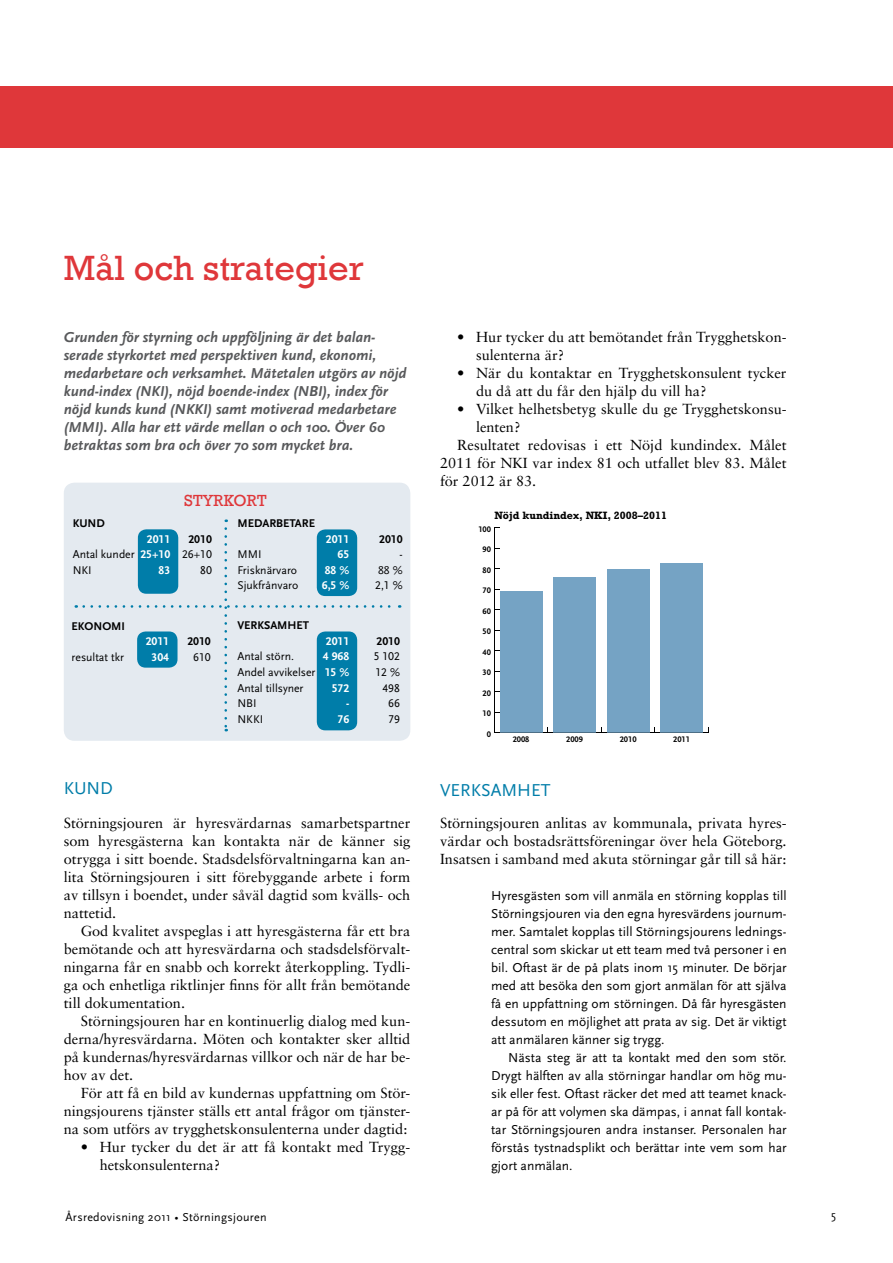
<style>
.page{position:relative;width:893px;height:1263px;background:#fff}
.page>*{position:absolute;margin:0;border:0;box-sizing:border-box;transform-origin:0 0}
.t1{font:36px "Rockwell";color:#df373a}
.t2{font:18px "Scala Sans";color:#007da9}
.t3{font:16.5px "Rockwell";letter-spacing:.01em;color:#df373a}
.t4{font:italic 700 15px/18px "Scala Sans";color:#58595b}
.t5{font:14.55px/18px "Sabon";color:#000;text-align:justify}
.t6{font:13.5px/18px "Scala Sans";color:#000;text-align:justify}
.t7{font:12px "Scala Sans";letter-spacing:.025em;color:#000}
.t8{font:11.7px/15.6px "Scala Sans";color:#000}
.t9{font:700 11.7px "Scala Sans Figures";color:#fff}
.t10{font:11.7px "Scala Sans Caps";color:#000}
.t11{font:700 11.7px "Scala Sans";color:#000}
.t12{font:700 11.7px "Scala Sans Figures";color:#000}
.t13{font:700 11.7px "Scala Sans";letter-spacing:.06em;color:#000}
.t14{font:700 10.8px "Rockwell";color:#000}
.t15{font:700 8.4px "Scala Sans Figures";color:#000}
.s1{font-family:"Scala Sans Figures";font-weight:700;color:#fff}
.s2{font-family:"Scala Sans Caps"}
.s3{font-weight:700;color:#fff}
</style>
<div class="page">
<div style="left:0;top:86px;width:893px;height:61px;background:#df373a"></div>
<div style="left:64px;top:483px;width:346px;height:258px;background:#e4eaf0;border-radius:11px"></div>
<svg style="left:84px;top:528px;width:316px;height:203px"></svg>
<div style="left:138px;top:529px;width:40px;height:65px;background:#007da9;border-radius:9px"></div>
<div style="left:317px;top:529px;width:40px;height:67px;background:#007da9;border-radius:9px"></div>
<div style="left:317px;top:631px;width:40px;height:99px;background:#007da9;border-radius:9px"></div>
<div style="left:137px;top:631px;width:41px;height:37px;background:#007da9;border-radius:9px"></div>
<hr style="left:494px;top:732px;width:214px;height:1px;background:#000">
<hr style="left:494px;top:528px;width:1px;height:205px;background:#000">
<div style="left:500px;top:591px;width:42px;height:141px;background:#75a3c4"></div>
<hr style="left:500px;top:732px;width:42px;height:1px;background:#4d6f86">
<div style="left:553px;top:577px;width:43px;height:155px;background:#75a3c4"></div>
<hr style="left:553px;top:732px;width:43px;height:1px;background:#4d6f86">
<div style="left:607px;top:569px;width:42px;height:163px;background:#75a3c4"></div>
<hr style="left:607px;top:732px;width:42px;height:1px;background:#4d6f86">
<div style="left:660px;top:563px;width:43px;height:169px;background:#75a3c4"></div>
<hr style="left:660px;top:732px;width:43px;height:1px;background:#4d6f86">
<h1 class="t1" style="left:64px;top:247px;width:301px">Mål och strategier</h1>
<p class="t4" style="left:64px;top:329px;width:344px">Grunden för styrning och uppföljning är det balan&shy;serade styrkortet med perspektiven kund, ekonomi, medarbetare och verksamhet. Mätetalen utgörs av nöjd kund-index (NKI), nöjd boende-index (NBI), index för nöjd kunds kund (NKKI) samt motiverad medarbetare (MMI). Alla har ett värde mellan 0 och 100. Över 60 betraktas som bra och över 70 som mycket bra.</p>
<p class="t11" style="left:73px;top:517px;width:34px">KUND</p>
<p class="t3" style="left:184px;top:491px;width:84px">STYRKORT</p>
<p class="t13" style="left:237px;top:517px;width:79px">MEDARBETARE</p>
<p class="t9" style="left:147px;top:534px;width:25px">2011</p>
<p class="t12" style="left:188px;top:534px;width:25px">2010</p>
<p class="t8" style="left:73px;top:547px;width:141px">Antal kunder <span class="s1">25+10</span> <span class="s2">26+10<br></span>NKI</p>
<p class="t9" style="left:159px;top:565px;width:13px">83</p>
<p class="t10" style="left:200px;top:564px;width:13px">80</p>
<p class="t11" style="left:72px;top:619px;width:55px">EKONOMI</p>
<p class="t9" style="left:146px;top:637px;width:25px">2011</p>
<p class="t12" style="left:187px;top:637px;width:25px">2010</p>
<p class="t8" style="left:72px;top:649px;width:54px">resultat tkr</p>
<p class="t9" style="left:152px;top:652px;width:19px">304</p>
<p class="t10" style="left:193px;top:651px;width:19px">610</p>
<p class="t9" style="left:326px;top:534px;width:25px">2011</p>
<p class="t12" style="left:379px;top:534px;width:25px">2010</p>
<p class="t8" style="left:237px;top:547px;width:26px">MMI</p>
<p class="t9" style="left:338px;top:550px;width:13px">65</p>
<p class="t8" style="left:399px;top:547px;width:5px">-</p>
<p class="t8" style="left:237px;top:562px;width:61px">Frisknärvaro</p>
<p class="t9" style="left:325px;top:565px;width:26px">88 %</p>
<p class="t8" style="left:378px;top:562px;width:26px">88 %</p>
<p class="t8" style="left:237px;top:578px;width:62px">Sjukfrånvaro</p>
<p class="t9" style="left:322px;top:581px;width:29px">6,5 %</p>
<p class="t10" style="left:375px;top:579px;width:29px">2,1 %</p>
<p class="t11" style="left:237px;top:619px;width:71px">VERKSAMHET</p>
<p class="t9" style="left:326px;top:636px;width:25px">2011</p>
<p class="t12" style="left:377px;top:636px;width:25px">2010</p>
<p class="t8" style="left:237px;top:649px;width:58px">Antal störn.</p>
<p class="t9" style="left:323px;top:652px;width:28px">4 968</p>
<p class="t10" style="left:374px;top:650px;width:28px">5 102</p>
<p class="t8" style="left:237px;top:664px;width:113px">Andel avvikelser <span class="s1">15</span> <span class="s3">%</span></p>
<p class="t10" style="left:375px;top:666px;width:26px">12 %</p>
<p class="t8" style="left:237px;top:680px;width:68px">Antal tillsyner</p>
<p class="t9" style="left:332px;top:683px;width:19px">572</p>
<p class="t10" style="left:382px;top:681px;width:19px">498</p>
<p class="t8" style="left:237px;top:696px;width:21px">NBI</p>
<p class="t9" style="left:346px;top:698px;width:5px">-</p>
<p class="t10" style="left:388px;top:697px;width:13px">66</p>
<p class="t8" style="left:237px;top:711px;width:27px">NKKI</p>
<p class="t9" style="left:338px;top:714px;width:13px">76</p>
<p class="t10" style="left:388px;top:712px;width:13px">79</p>
<p class="t2" style="left:64px;top:779px;width:24px">Kund</p>
<p class="t5" style="left:64px;top:814px;width:348px">Störningsjouren är hyresvärdarnas samarbetspartner som hyresgästerna kan kontakta när de känner sig otrygga i sitt boende. Stadsdelsförvaltningarna kan an&shy;lita Störningsjouren i sitt förebyggande arbete i form av tillsyn i boendet, under såväl dagtid som kvälls- och nattetid.</p>
<p class="t5" style="left:64px;top:922px;width:348px;text-indent:17px">God kvalitet avspeglas i att hyresgästerna får ett bra bemötande och att hyresvärdarna och stadsdelsförvalt&shy;ningarna får en snabb och korrekt återkoppling. Tydli&shy;ga och enhetliga riktlinjer finns för allt från bemötande till dokumentation.</p>
<p class="t5" style="left:64px;top:1012px;width:348px;text-indent:17px">Störningsjouren har en kontinuerlig dialog med kun&shy;derna/hyresvärdarna. Möten och kontakter sker alltid på kundernas/hyresvärdarnas villkor och när de har be&shy;hov av det.</p>
<p class="t5" style="left:64px;top:1084px;width:348px;text-indent:17px">För att få en bild av kundernas uppfattning om Stör&shy;ningsjourens tjänster ställs ett antal frågor om tjänster&shy;na som utförs av trygghetskonsulenterna under dagtid:</p>
<p class="t5" style="left:100px;top:1138px;width:312px;text-indent:-19px">• Hur tycker du det är att få kontakt med Trygg&shy;hetskonsulenterna?</p>
<p class="t5" style="left:476px;top:328px;width:312px;text-indent:-19px">• Hur tycker du att bemötandet från Trygghetskon&shy;sulenterna är?</p>
<p class="t5" style="left:476px;top:364px;width:312px;text-indent:-19px">• När du kontaktar en Trygghetskonsulent tycker du då att du får den hjälp du vill ha?</p>
<p class="t5" style="left:457px;top:400px;width:331px">• Vilket helhetsbetyg skulle du ge Trygghetskonsu-</p>
<p class="t5" style="left:476px;top:418px;width:46px">lenten?</p>
<p class="t5" style="left:457px;top:436px;width:331px">Resultatet redovisas i ett Nöjd kundindex. Målet</p>
<p class="t5" style="left:440px;top:454px;width:348px">2011 för NKI var index 81 och utfallet blev 83. Målet</p>
<p class="t5" style="left:440px;top:472px;width:98px">för 2012 är 83.</p>
<p class="t14" style="left:494px;top:508px;width:174px">Nöjd kundindex, NKI, 2008–2011</p>
<p class="t15" style="left:478px;top:525px;width:14px">100</p>
<p class="t15" style="left:483px;top:546px;width:10px">90</p>
<p class="t15" style="left:483px;top:566px;width:10px">80</p>
<p class="t15" style="left:483px;top:587px;width:10px">70</p>
<p class="t15" style="left:483px;top:607px;width:10px">60</p>
<p class="t15" style="left:483px;top:628px;width:10px">50</p>
<p class="t15" style="left:483px;top:648px;width:10px">40</p>
<p class="t15" style="left:483px;top:669px;width:10px">30</p>
<p class="t15" style="left:483px;top:689px;width:10px">20</p>
<p class="t15" style="left:483px;top:710px;width:10px">10</p>
<p class="t15" style="left:487px;top:730px;width:6px">0</p>
<p class="t15" style="left:513px;top:736px;width:18px">2008</p>
<p class="t15" style="left:566px;top:736px;width:18px">2009</p>
<p class="t15" style="left:620px;top:736px;width:18px">2010</p>
<p class="t15" style="left:673px;top:736px;width:18px">2011</p>
<p class="t2" style="left:440px;top:780px;width:22px">Verksam</p>
<p class="t2" style="left:517px;top:780px;width:24px">het</p>
<p class="t5" style="left:440px;top:814px;width:348px">Störningsjouren anlitas av kommunala, privata hyres&shy;värdar och bostadsrättsföreningar över hela Göteborg.<br>Insatsen i samband med akuta störningar går till så här:</p>
<p class="t6" style="left:491px;top:887px;width:297px">Hyresgästen som vill anmäla en störning kopplas till Störningsjouren via den egna hyresvärdens journum&shy;mer. Samtalet kopplas till Störningsjourens lednings&shy;central som skickar ut ett team med två personer i en bil. Oftast är de på plats inom 15 minuter. De börjar med att besöka den som gjort anmälan för att själva få en uppfattning om störningen. Då får hyresgästen dessutom en möjlighet att prata av sig. Det är viktigt att anmälaren känner sig trygg.</p>
<p class="t6" style="left:491px;top:1049px;width:297px;text-indent:17px">Nästa steg är att ta kontakt med den som stör.<br>Drygt hälften av alla störningar handlar om hög mu&shy;sik eller fest. Oftast räcker det med att teamet knack&shy;ar på för att volymen ska dämpas, i annat fall kontak&shy;tar Störningsjouren andra instanser. Personalen har förstås tystnadsplikt och berättar inte vem som har gjort anmälan.</p>
<p class="t7" style="left:66px;top:1210px;width:203px">Årsredovisning 2011 • Störningsjouren</p>
<p class="t7" style="left:831px;top:1208px;width:6px">5</p>
</div>
